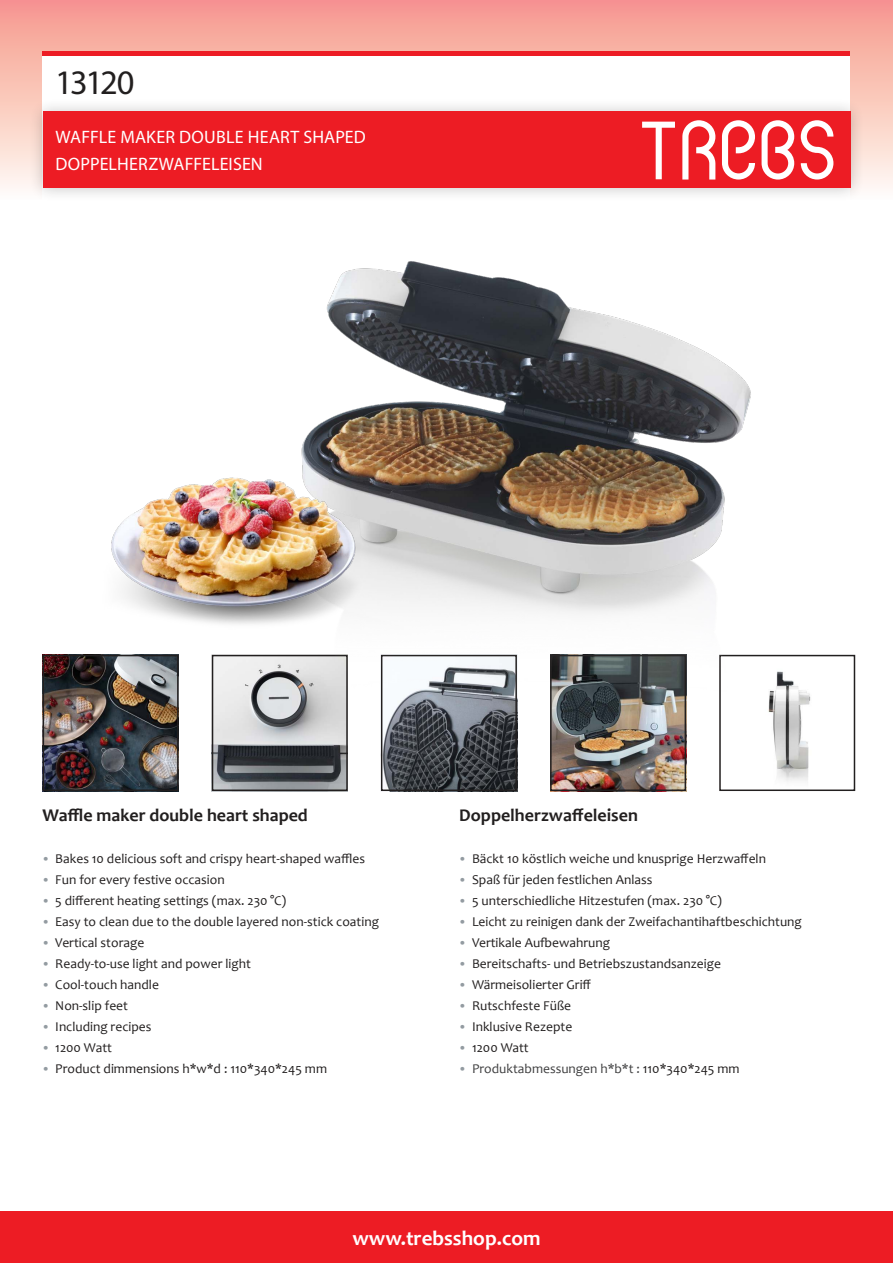
<style>
.page{position:relative;width:893px;height:1263px;background:#fff}
.page>*{position:absolute;margin:0;border:0;box-sizing:border-box;transform-origin:0 0}
.t1{font:34.5px "Myriad Pro";letter-spacing:-.075em;color:#221f1f}
.t2{font:700 21px "Candara";color:#fff}
.t3{font:18px/27px "Myriad Pro";letter-spacing:.005em;color:#fff}
.t4{font:700 18px "Candara";color:#221f1f}
.t5{font:13.5px "Candara";color:#221f1f}
.t6{font:13.5px "Candara";color:#404041}
.s1{font-family:"Calibri";font-weight:300;color:#939ba1}
.s2{color:#221f1f}
</style>
<div class="page">
<img style="left:553px;top:694px;width:130px;height:94px">
<img style="left:46px;top:658px;width:130px;height:130px">
<img style="left:384px;top:694px;width:130px;height:94px">
<img style="left:768px;top:671px;width:43px;height:111px">
<img style="left:0;top:1px;width:893px;height:187px">
<div style="left:43px;top:51px;width:807px;height:587px;background:#fff"></div>
<hr style="left:43px;top:51px;width:807px;height:4px;background:#ed1c24">
<div style="left:28px;top:97px;width:837px;height:106px;background:#221f1f;opacity:.25"></div>
<div style="left:43px;top:112px;width:807px;height:76px;background:#ed1c24"></div>
<svg style="left:801px;top:120px;width:32px;height:60px"></svg>
<svg style="left:762px;top:120px;width:32px;height:60px"></svg>
<svg style="left:722px;top:120px;width:33px;height:60px"></svg>
<svg style="left:682px;top:120px;width:33px;height:60px"></svg>
<svg style="left:642px;top:122px;width:33px;height:57px"></svg>
<div style="left:0;top:1212px;width:893px;height:51px;background:#ed1c24"></div>
<img style="left:215px;top:676px;width:130px;height:112px">
<div style="left:381px;top:655px;width:136px;height:136px;border:2px solid #221f1f"></div>
<div style="left:43px;top:655px;width:136px;height:136px;border:2px solid #221f1f"></div>
<div style="left:212px;top:655px;width:136px;height:136px;border:2px solid #221f1f"></div>
<div style="left:550px;top:655px;width:136px;height:136px;border:2px solid #221f1f"></div>
<div style="left:719px;top:655px;width:136px;height:136px;border:2px solid #221f1f"></div>
<img style="left:264px;top:188px;width:514px;height:506px">
<img style="left:89px;top:432px;width:277px;height:244px">
<h1 class="t1" style="left:55px;top:62px;width:81px">13120</h1>
<h3 class="t3" style="left:56px;top:123px;width:312px">WAFFLE MAKER DOUBLE HEART SHAPED<br>DOPPELHERZWAFFELEISEN</h3>
<h3 class="t4" style="left:43px;top:804px;width:267px">Waffle maker double heart shaped</h3>
<p class="t5" style="left:43px;top:850px;width:324px"><span class="s1">•</span> Bakes 10 delicious soft and crispy heart-shaped waffles</p>
<p class="t5" style="left:43px;top:874px;width:184px"><span class="s1">•</span> Fun for every festive occasion</p>
<p class="t5" style="left:43px;top:892px;width:245px"><span class="s1">•</span> 5 different heating settings (max. 230 °C)</p>
<p class="t5" style="left:43px;top:913px;width:338px"><span class="s1">•</span> Easy to clean due to the double layered non-stick coating</p>
<p class="t5" style="left:43px;top:934px;width:103px"><span class="s1">•</span> Vertical storage</p>
<p class="t5" style="left:43px;top:955px;width:210px"><span class="s1">•</span> Ready-to-use light and power light</p>
<p class="t5" style="left:43px;top:976px;width:118px"><span class="s1">•</span> Cool-touch handle</p>
<p class="t5" style="left:43px;top:1000px;width:87px"><span class="s1">•</span> Non-slip feet</p>
<p class="t5" style="left:43px;top:1018px;width:110px"><span class="s1">•</span> Including recipes</p>
<p class="t5" style="left:43px;top:1039px;width:71px"><span class="s1">•</span> 1200 Watt</p>
<p class="t5" style="left:43px;top:1060px;width:286px"><span class="s1">•</span> Product dimmensions h*w*d : 110*340*245 mm</p>
<h3 class="t4" style="left:459px;top:804px;width:180px">Doppelherzwaffeleisen</h3>
<p class="t5" style="left:459px;top:850px;width:308px"><span class="s1">•</span> Bäckt 10 köstlich weiche und knusprige Herzwaffeln</p>
<p class="t5" style="left:459px;top:874px;width:195px"><span class="s1">•</span> Spaß für jeden festlichen Anlass</p>
<p class="t5" style="left:459px;top:892px;width:264px"><span class="s1">•</span> 5 unterschiedliche Hitzestufen (max. 230 °C)</p>
<p class="t5" style="left:459px;top:913px;width:344px"><span class="s1">•</span> Leicht zu reinigen dank der Zweifachantihaftbeschichtung</p>
<p class="t5" style="left:459px;top:934px;width:152px"><span class="s1">•</span> Vertikale Aufbewahrung</p>
<p class="t5" style="left:459px;top:955px;width:263px"><span class="s1">•</span> Bereitschafts- und Betriebszustandsanzeige</p>
<p class="t5" style="left:459px;top:976px;width:133px"><span class="s1">•</span> Wärmeisolierter Griff</p>
<p class="t5" style="left:459px;top:1000px;width:113px"><span class="s1">•</span> Rutschfeste Füße</p>
<p class="t5" style="left:459px;top:1018px;width:115px"><span class="s1">•</span> Inklusive Rezepte</p>
<p class="t5" style="left:459px;top:1039px;width:71px"><span class="s1">•</span> 1200 Watt</p>
<p class="t6" style="left:459px;top:1060px;width:282px"><span class="s1">•</span> Produktabmessungen h*b*t : <span class="s2">110*340*245 mm</span></p>
<h2 class="t2" style="left:352px;top:1225px;width:190px">www.trebsshop.com</h2>
</div>
